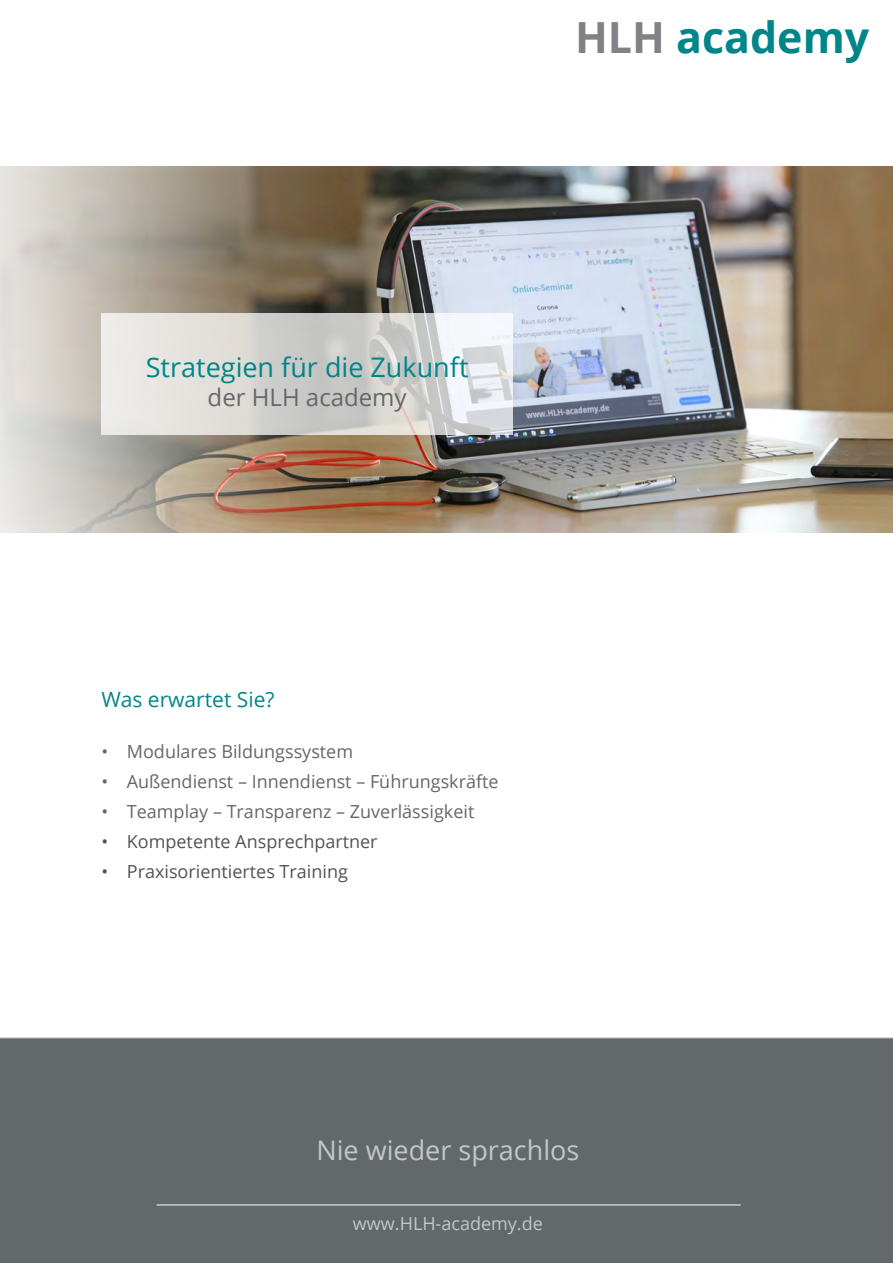
<style>
.page{position:relative;width:893px;height:1263px;background:#fff}
.page>*{position:absolute;margin:0;border:0;box-sizing:border-box;transform-origin:0 0}
.t1{font:700 42.9px "Open Sans";color:#008589}
.t2{font:27px "Open Sans";color:#008589}
.t3{font:27px "Open Sans";color:#c4c7c7}
.t4{font:24px "Open Sans";color:#63686a}
.t5{font:21px "Open Sans";color:#008589}
.t6{font:18px "Open Sans";color:#63686a}
.t7{font:18px "Open Sans";color:#505356}
.t8{font:18px "Open Sans";color:#c4c7c7}
.s1{color:#808285}
</style>
<div class="page">
<img style="left:0;top:166px;width:893px;height:367px">
<svg style="left:101px;top:313px;width:412px;height:122px"></svg>
<div style="left:0;top:1037px;width:893px;height:226px;background:#63686a"></div>
<hr style="left:157px;top:1205px;width:584px;height:1px;background:#fff">
<h1 class="t1" style="left:575px;top:8px;width:296px"><span class="s1">HLH</span> academy</h1>
<h2 class="t2" style="left:146px;top:349px;width:324px">Strategien für die Zukunft</h2>
<h3 class="t4" style="left:208px;top:381px;width:201px">der HLH academy</h3>
<p class="t5" style="left:101px;top:685px;width:175px">Was erwartet Sie?</p>
<p class="t6" style="left:101px;top:739px;width:253px">• Modulares Bildungssystem</p>
<p class="t6" style="left:101px;top:769px;width:399px">• Außendienst – Innendienst – Führungskräfte</p>
<p class="t6" style="left:101px;top:799px;width:374px">• Teamplay – Transparenz – Zuverlässigkeit</p>
<p class="t7" style="left:101px;top:829px;width:278px">• Kompetente Ansprechpartner</p>
<p class="t7" style="left:101px;top:859px;width:248px">• Praxisorientiertes Training</p>
<h2 class="t3" style="left:316px;top:1132px;width:264px">Nie wieder sprachlos</h2>
<p class="t8" style="left:353px;top:1211px;width:191px">www.HLH-academy.de</p>
</div>
